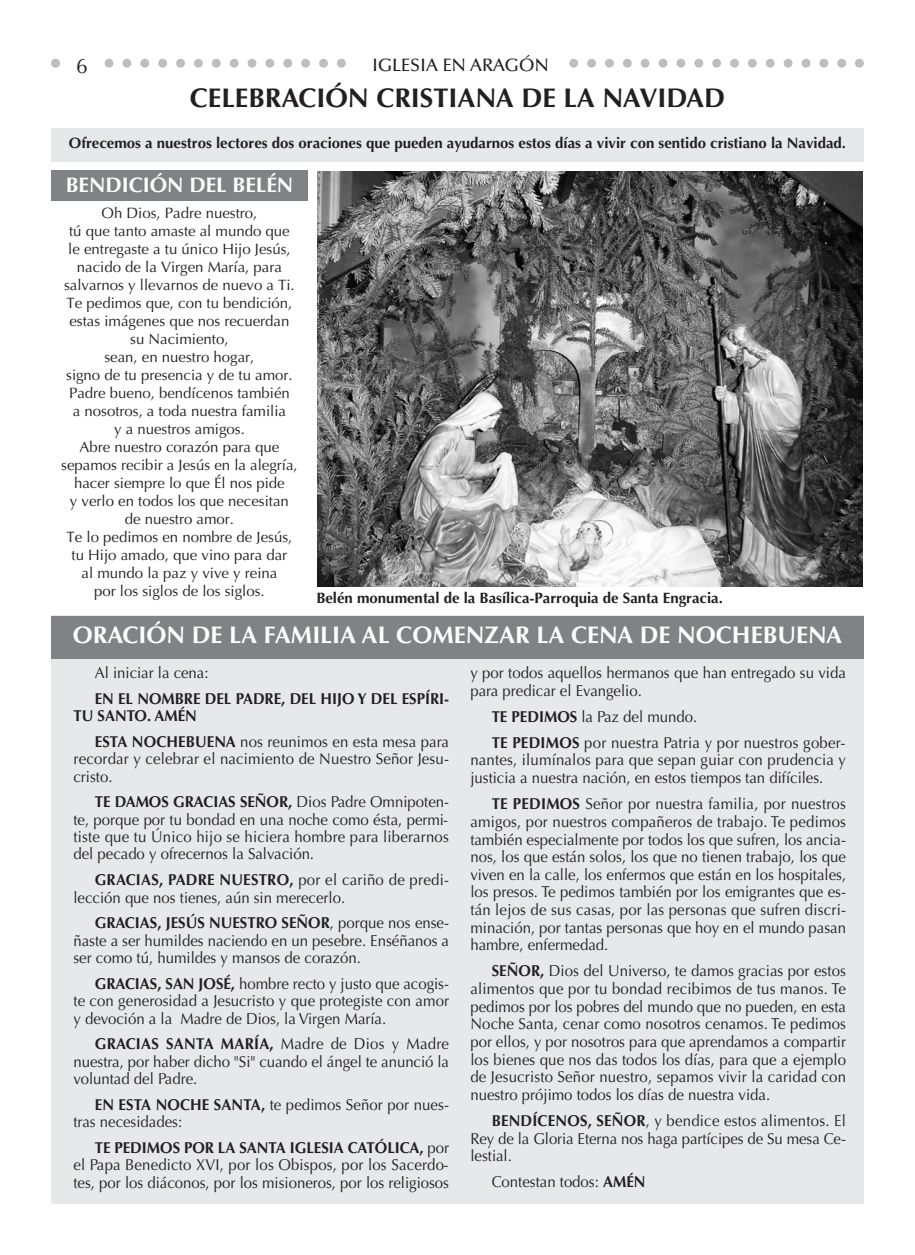
<style>
.page{position:relative;width:915px;height:1255px;background:#fff}
.page>*{position:absolute;margin:0;border:0;box-sizing:border-box;transform-origin:0 0}
.t1{font:700 27px "Optima";color:#231f20}
.t2{font:700 24px "Optima";color:#fff}
.t3{font:700 21px "Optima";color:#fff}
.t4{font:21px "Optima";color:#231f20}
.t5{font:500 18px "Optima";color:#231f20}
.t6{font:15.75px/17.5px "Optima";color:#231f20;text-align:justify;scale:.95 1}
.t7{font:700 15.75px/25.8px "Optima";color:#231f20;scale:.95 1}
.t8{font:15px/18px "Optima";color:#231f20;text-align:center}
.t9{font:700 15px "Optima";color:#231f20}
.s1{font-weight:400}
.s2{font-weight:700}
</style>
<div class="page">
<div style="left:51px;top:615px;width:812px;height:588px;background:#e7e8e9"></div>
<svg style="left:51px;top:59px;width:812px;height:9px"></svg>
<div style="left:353px;top:51px;width:214px;height:26px;background:#fff"></div>
<div style="left:68px;top:51px;width:28px;height:30px;background:#fff"></div>
<div style="left:51px;top:128px;width:812px;height:34px;background:#e7e8e9"></div>
<img style="left:317px;top:172px;width:545px;height:414px">
<div style="left:51px;top:616px;width:812px;height:42px;background:#808285"></div>
<div style="left:51px;top:170px;width:257px;height:30px;background:#808285"></div>
<p class="t4" style="left:76px;top:57px;width:13px">6</p>
<p class="t5" style="left:372px;top:57px;width:178px">IGLESIA EN ARAGÓN</p>
<p class="t1" style="left:190px;top:87px;width:536px">CELEBRACIÓN CRISTIANA DE LA NAVIDAD</p>
<p class="t9" style="left:69px;top:137px;width:778px">Ofrecemos a nuestros lectores dos oraciones que pueden ayudarnos estos días a vivir con sentido cristiano la Navidad.</p>
<p class="t3" style="left:66px;top:176px;width:229px">BENDICIÓN DEL BELÉN</p>
<p class="t8" style="left:61px;top:205px;width:238px">Oh Dios, Padre nuestro,<br>tú que tanto amaste al mundo que<br>le entregaste a tu único Hijo Jesús, nacido de la Virgen María, para salvarnos y llevarnos de nuevo a Ti.<br>Te pedimos que, con tu bendición, estas imágenes que nos recuerdan su Nacimiento,<br>sean, en nuestro hogar,<br>signo de tu presencia y de tu amor.<br>Padre bueno, bendícenos también<br>a nosotros, a toda nuestra familia<br>y a nuestros amigos.<br>Abre nuestro corazón para que sepamos recibir a Jesús en la alegría, hacer siempre lo que Él nos pide<br>y verlo en todos los que necesitan de nuestro amor.<br>Te lo pedimos en nombre de Jesús, tu Hijo amado, que vino para dar<br>al mundo la paz y vive y reina<br>por los siglos de los siglos.</p>
<p class="t9" style="left:316px;top:592px;width:408px">Belén monumental de la Basílica-Parroquia de Santa Engracia.</p>
<p class="t2" style="left:73px;top:625px;width:770px">ORACIÓN DE LA FAMILIA AL COMENZAR LA CENA DE NOCHEBUENA</p>
<p class="t7" style="left:95px;top:661px;width:374px"><span class="s1">Al iniciar la cena:<br></span>EN EL NOMBRE DEL PADRE, DEL HIJO Y DEL ESPÍRI-</p>
<p class="t7" style="left:95px;top:704px;width:374px;text-indent:-21px">TU SANTO. AMÉN<br>ESTA NOCHEBUENA <span class="s1">nos reunimos en esta mesa para</span></p>
<p class="t6" style="left:73px;top:752px;width:397px">recordar y celebrar el nacimiento de Nuestro Señor Jesu&shy;cristo.</p>
<p class="t6" style="left:73px;top:795px;width:397px;text-indent:21px"><span class="s2">TE DAMOS GRACIAS SEÑOR,</span> Dios Padre Omnipoten&shy;te, porque por tu bondad en una noche como ésta, permi&shy;tiste que tu Único hijo se hiciera hombre para liberarnos del pecado y ofrecernos la Salvación.</p>
<p class="t6" style="left:73px;top:872px;width:397px;text-indent:21px"><span class="s2">GRACIAS, PADRE NUESTRO,</span> por el cariño de predi&shy;lección que nos tienes, aún sin merecerlo.</p>
<p class="t6" style="left:73px;top:915px;width:397px;text-indent:21px"><span class="s2">GRACIAS, JESÚS NUESTRO SEÑOR</span>, porque nos ense&shy;ñaste a ser humildes naciendo en un pesebre. Enséñanos a ser como tú, humildes y mansos de corazón.</p>
<p class="t6" style="left:73px;top:976px;width:397px;text-indent:21px"><span class="s2">GRACIAS, SAN JOSÉ,</span> hombre recto y justo que acogis&shy;te con generosidad a Jesucristo y que protegiste con amor y devoción a la Madre de Dios, la Virgen María.</p>
<p class="t6" style="left:73px;top:1036px;width:397px;text-indent:21px"><span class="s2">GRACIAS SANTA MARÍA,</span> Madre de Dios y Madre nuestra, por haber dicho "Si" cuando el ángel te anunció la voluntad del Padre.</p>
<p class="t6" style="left:73px;top:1097px;width:397px;text-indent:21px"><span class="s2">EN ESTA NOCHE SANTA,</span> te pedimos Señor por nues&shy;tras necesidades:</p>
<p class="t6" style="left:73px;top:1140px;width:397px;text-indent:21px"><span class="s2">TE PEDIMOS POR LA SANTA IGLESIA CATÓLICA,</span> por el Papa Benedicto XVI, por los Obispos, por los Sacerdo&shy;tes, por los diáconos, por los misioneros, por los religiosos</p>
<p class="t6" style="left:470px;top:665px;width:396px">y por todos aquellos hermanos que han entregado su vida para predicar el Evangelio.</p>
<p class="t6" style="left:491px;top:704px;width:373px;line-height:26.1px"><span class="s2">TE PEDIMOS</span> la Paz del mundo.<br><span class="s2">TE PEDIMOS</span> por nuestra Patria y por nuestros gober-</p>
<p class="t6" style="left:470px;top:752px;width:396px">nantes, ilumínalos para que sepan guiar con prudencia y justicia a nuestra nación, en estos tiempos tan difíciles.</p>
<p class="t6" style="left:470px;top:796px;width:397px;text-indent:21px"><span class="s2">TE PEDIMOS</span> Señor por nuestra familia, por nuestros amigos, por nuestros compañeros de trabajo. Te pedimos también especialmente por todos los que sufren, los ancia&shy;nos, los que están solos, los que no tienen trabajo, los que viven en la calle, los enfermos que están en los hospitales, los presos. Te pedimos también por los emigrantes que es&shy;tán lejos de sus casas, por las personas que sufren discri&shy;minación, por tantas personas que hoy en el mundo pasan hambre, enfermedad.</p>
<p class="t6" style="left:470px;top:963px;width:397px;text-indent:21px"><span class="s2">SEÑOR,</span> Dios del Universo, te damos gracias por estos alimentos que por tu bondad recibimos de tus manos. Te pedimos por los pobres del mundo que no pueden, en esta Noche Santa, cenar como nosotros cenamos. Te pedimos por ellos, y por nosotros para que aprendamos a compartir los bienes que nos das todos los días, para que a ejemplo de Jesucristo Señor nuestro, sepamos vivir la caridad con nuestro prójimo todos los días de nuestra vida.</p>
<p class="t6" style="left:470px;top:1113px;width:397px;text-indent:21px"><span class="s2">BENDÍCENOS, SEÑOR</span>, y bendice estos alimentos. El Rey de la Gloria Eterna nos haga partícipes de Su mesa Ce&shy;lestial.</p>
<p class="t6" style="left:491px;top:1174px;width:163px">Contestan todos: <span class="s2">AMÉN</span></p>
</div>
